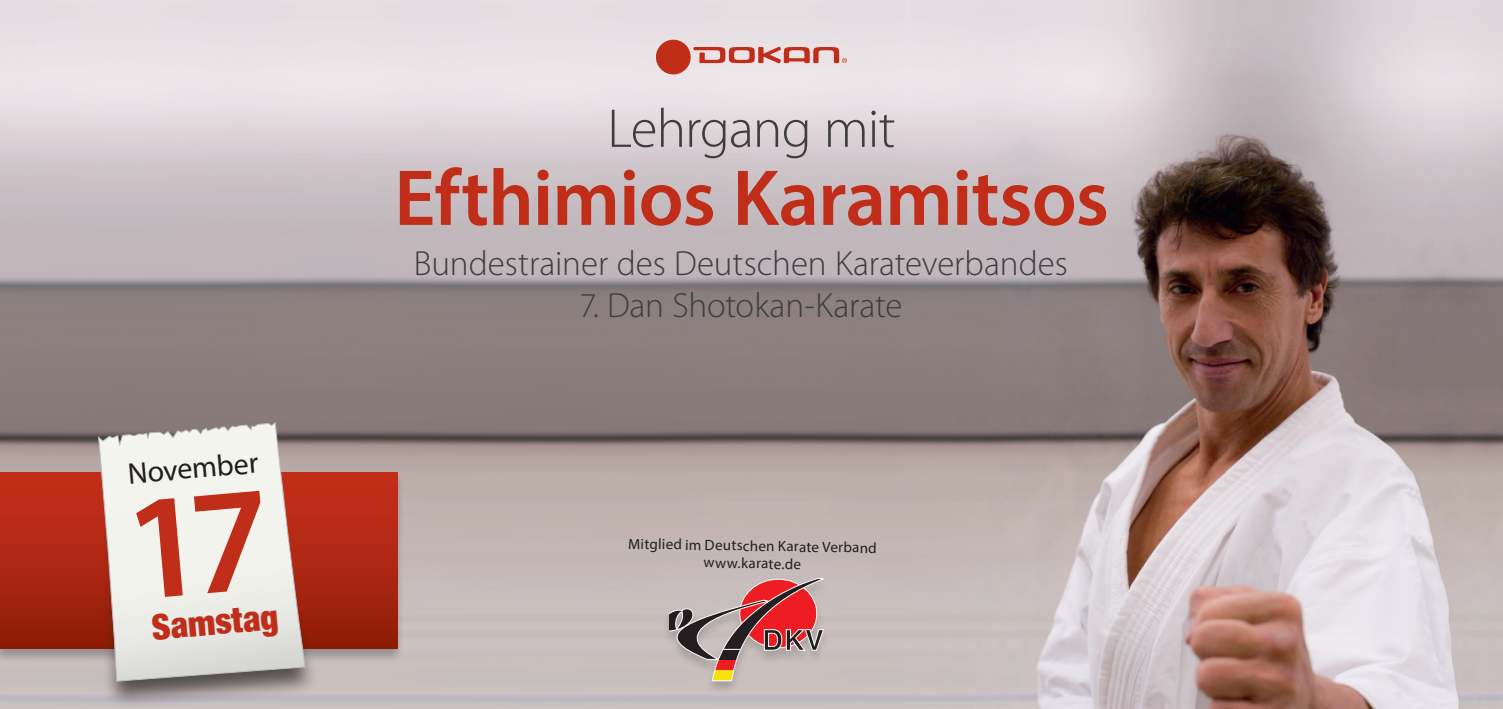
<style>
.page{position:relative;width:1503px;height:709px;background:#fff}
.page>*{position:absolute;margin:0;border:0;box-sizing:border-box;transform-origin:0 0}
.t1{font:600 80px "Myriad Pro";letter-spacing:-.015em;color:#c02d19}
.t2{font:300 55px "Myriad Pro";letter-spacing:-.02em;color:#3e3e3f}
.Hauptüberschrift{font:300 35px "Myriad Pro";color:#3e3e3f}
.t3{font:900 condensed 35px "Helvetica Neue";color:#c02d19}
.t4{font:30px "Myriad Pro";color:#231f20}
.t5{font:15px "Myriad Pro";color:#231f20}
</style>
<div class="page">
<img style="left:0;top:0;width:1502px;height:709px">
<div style="left:656px;top:40px;width:34px;height:34px;background:#c02d19;border-radius:50%"></div>
<svg style="left:693px;top:46px;width:154px;height:18px;background:#d7928b"></svg>
<div style="left:0;top:472px;width:404px;height:191px;background:#231f20;opacity:.3"></div>
<div style="left:0;top:472px;width:397px;height:176px;background:linear-gradient(to bottom,#c8301d,#921e07)"></div>
<div style="left:102px;top:456px;width:217px;height:253px;background:#231f20;opacity:.7"></div>
<svg style="left:98px;top:423px;width:207px;height:258px"></svg>
<div style="left:662px;top:578px;width:168px;height:117px;background:#c9bfbd"></div>
<svg style="left:670px;top:578px;width:154px;height:103px"></svg>
<svg style="left:117px;top:456px;width:188px;height:224px"></svg>
<p class="t4" style="left:126px;top:455px;width:132px;rotate:-5deg">November</p>
<p class="t3" style="left:149px;top:599px;width:128px;rotate:-5deg">Samstag</p>
<p class="t2" style="left:607px;top:98px;width:290px">Lehrgang mit</p>
<p class="t1" style="left:394px;top:147px;width:716px">Efthimios Karamitsos</p>
<p class="Hauptüberschrift" style="left:414px;top:244px;width:655px">Bundestrainer des Deutschen Karateverbandes</p>
<p class="Hauptüberschrift" style="left:579px;top:286px;width:324px">7. Dan Shotokan-Karate</p>
<p class="t5" style="left:628px;top:534px;width:250px;rotate:1deg">Mitglied im Deutschen Karate Verband</p>
<p class="t5" style="left:703px;top:553px;width:99px;rotate:1deg">www.karate.de</p>
</div>
